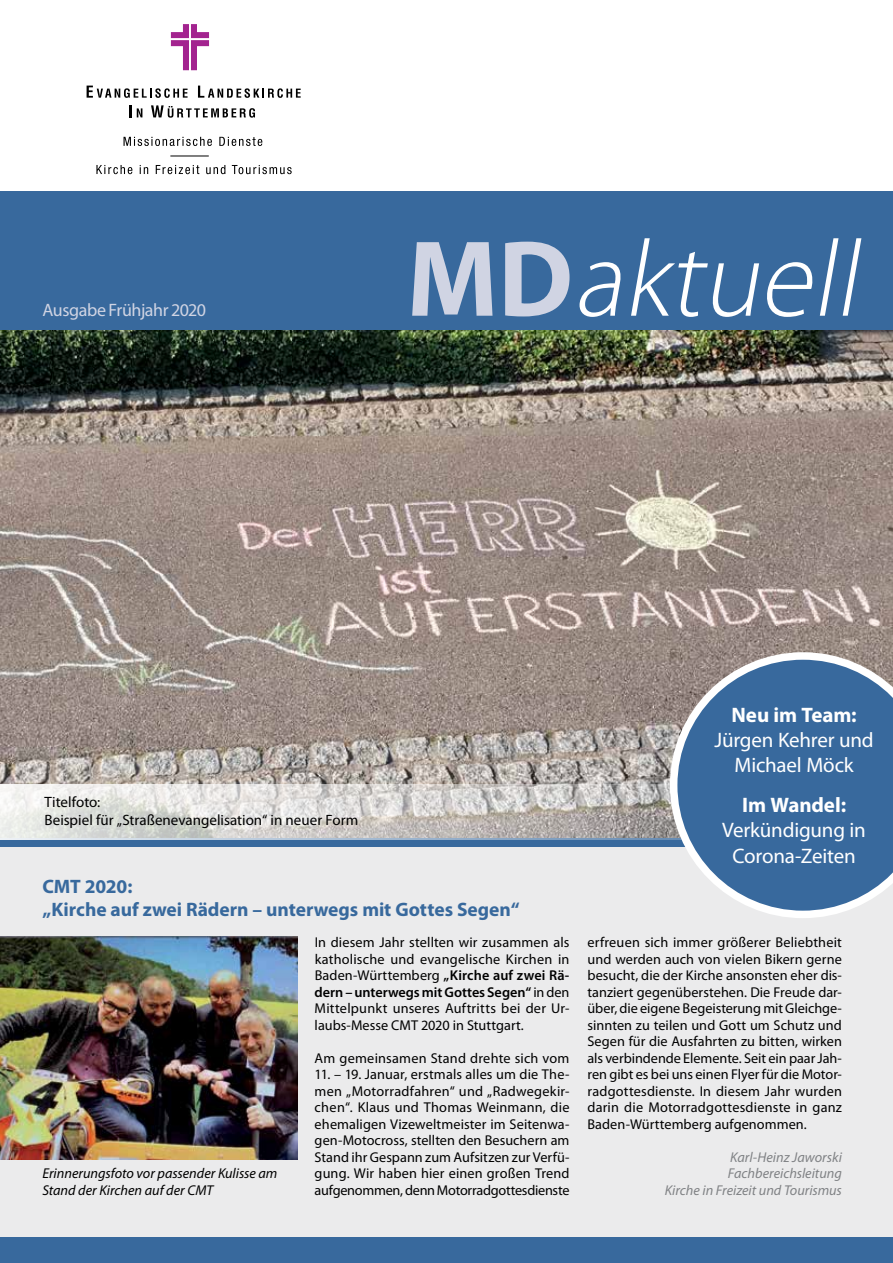
<style>
.page{position:relative;width:893px;height:1263px;background:#fff}
.page>*{position:absolute;margin:0;border:0;box-sizing:border-box;transform-origin:0 0}
.t1{font:italic 300 109.05px "Myriad Pro";color:#fff}
.t2{font:21px/25.2px "Myriad Pro";letter-spacing:-.01em;color:#fff;text-align:center}
.t3{font:700 21px "Myriad Pro";letter-spacing:-.005em;color:#fff}
.t4{font:700 19.5px/22.5px "Myriad Pro";letter-spacing:-.005em;color:#38699d}
.t5{font:18px "Myriad Pro";letter-spacing:-.025em;color:#d0d4e3}
.t6{font:15px/18px "Myriad Pro";color:#000}
.t7{font:14.25px/16.5px "Myriad Pro";letter-spacing:.005em;color:#000;text-align:justify}
.t8{font:italic 14.25px/16.5px "Myriad Pro";color:#808285;text-align:right}
.t9{font:italic 14.25px/16.5px "Myriad Pro";color:#000}
.s1{font-weight:700;font-style:normal;color:#d0d4e3}
.s2{font-weight:600}
</style>
<div class="page">
<div style="left:0;top:840px;width:893px;height:423px;background:#ebebec"></div>
<img style="left:0;top:330px;width:893px;height:454px">
<div style="left:0;top:191px;width:893px;height:139px;background:#38699d"></div>
<hr style="left:170px;top:156px;width:39px;height:1px;background:#000">
<svg style="left:96px;top:165px;width:36px;height:9px"></svg>
<svg style="left:140px;top:165px;width:8px;height:9px"></svg>
<svg style="left:156px;top:165px;width:43px;height:9px"></svg>
<svg style="left:206px;top:165px;width:19px;height:9px"></svg>
<svg style="left:232px;top:165px;width:60px;height:9px"></svg>
<svg style="left:124px;top:137px;width:88px;height:9px"></svg>
<svg style="left:219px;top:137px;width:43px;height:9px"></svg>
<svg style="left:171px;top:24px;width:38px;height:46px"></svg>
<svg style="left:130px;top:105px;width:12px;height:12px"></svg>
<svg style="left:151px;top:105px;width:104px;height:13px"></svg>
<svg style="left:87px;top:86px;width:101px;height:12px"></svg>
<svg style="left:198px;top:86px;width:103px;height:12px"></svg>
<img style="left:0;top:937px;width:298px;height:222px">
<div style="left:0;top:1238px;width:893px;height:25px;background:#38699d"></div>
<div style="left:0;top:839px;width:893px;height:8px;background:#38699d"></div>
<svg style="left:0;top:784px;width:670px;height:55px;background:#d0cecc"></svg>
<svg style="left:670px;top:652px;width:223px;height:266px;background:#5c81a8"></svg>
<p class="t5" style="left:43px;top:299px;width:165px">Ausgabe Frühjahr 2020</p>
<h1 class="t1" style="left:407px;top:214px;width:474px"><span class="s1">M D</span> aktuell</h1>
<p class="t6" style="left:45px;top:793px;width:315px">Titelfoto:<br>Beispiel für „Straßenevangelisation“ in neuer Form</p>
<h2 class="t3" style="left:731px;top:701px;width:127px">Neu im Team:</h2>
<h2 class="t2" style="left:714px;top:727px;width:161px">Jürgen Kehrer und<br>Michael Möck</h2>
<h2 class="t3" style="left:742px;top:791px;width:106px">Im Wandel:</h2>
<h2 class="t2" style="left:722px;top:817px;width:145px">Verkündigung in<br>Corona-Zeiten</h2>
<h3 class="t4" style="left:43px;top:875px;width:479px">CMT 2020:<br>„Kirche auf zwei Rädern – unterwegs mit Gottes Segen“</h3>
<p class="t9" style="left:43px;top:1165px;width:236px">Erinnerungsfoto vor passender Kulisse am<br>Stand der Kirchen auf der CMT</p>
<p class="t7" style="left:315px;top:934px;width:256px">In diesem Jahr stellten wir zusammen als katholische und evangelische Kirchen in Baden-Württemberg <span class="s2">„Kirche auf zwei Rä&shy;dern – unterwegs mit Gottes Segen“</span> in den Mittelpunkt unseres Auftritts bei der Ur&shy;laubs-Messe CMT 2020 in Stuttgart.</p>
<p class="t7" style="left:315px;top:1049px;width:256px">Am gemeinsamen Stand drehte sich vom</p>
<p class="t7" style="left:315px;top:1066px;width:256px">11. – 19. Januar, erstmals alles um die The&shy;men „Motorradfahren“ und „Radwegekir&shy;chen“. Klaus und Thomas Weinmann, die ehemaligen Vizeweltmeister im Seitenwa&shy;gen-Motocross, stellten den Besuchern am Stand ihr Gespann zum Aufsitzen zur Verfü&shy;gung. Wir haben hier einen großen Trend aufgenommen, denn Motorradgottesdienste</p>
<p class="t7" style="left:587px;top:934px;width:256px">erfreuen sich immer größerer Beliebtheit und werden auch von vielen Bikern gerne besucht, die der Kirche ansonsten eher dis&shy;tanziert gegenüberstehen. Die Freude dar&shy;über, die eigene Begeisterung mit Gleichge&shy;sinnten zu teilen und Gott um Schutz und Segen für die Ausfahrten zu bitten, wirken als verbindende Elemente. Seit ein paar Jah&shy;ren gibt es bei uns einen Flyer für die Motor&shy;radgottesdienste. In diesem Jahr wurden darin die Motorradgottesdienste in ganz Baden-Württemberg aufgenommen.</p>
<p class="t8" style="left:665px;top:1148px;width:179px">Karl-Heinz Jaworski<br>Fachbereichsleitung<br>Kirche in Freizeit und Tourismus</p>
</div>
